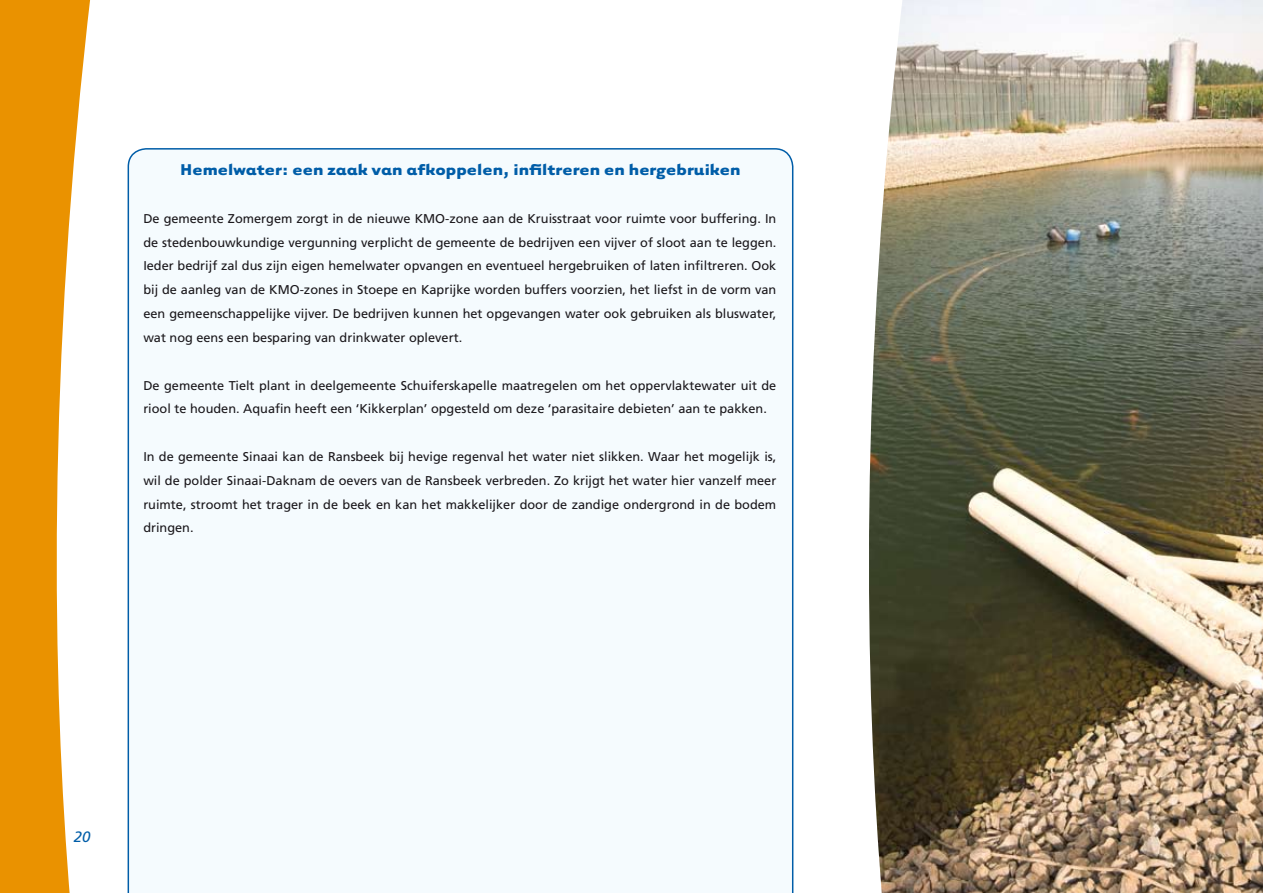
<style>
.page{position:relative;width:1263px;height:893px;background:#fff}
.page>*{position:absolute;margin:0;border:0;box-sizing:border-box;transform-origin:0 0}
.t1{font:700 18px "Tarzana Wide";color:#005da8}
.t2{font:italic 15px "Frutiger LT Std";color:#005da8}
.t3{font:12.75px/23.9px "Frutiger LT Std";color:#1a171b;text-align:justify}
</style>
<div class="page">
<svg style="left:0;top:0;width:90px;height:893px;fill:#ea9200"></svg>
<div style="left:128px;top:148px;width:665px;height:745px;background:#f5fbfe"></div>
<img style="left:904px;top:0;width:359px;height:893px">
<svg style="left:869px;top:0;width:35px;height:893px"></svg>
<h1 class="t1" style="left:180px;top:158px;width:562px">Hemelwater: een zaak van afkoppelen, infiltreren en hergebruiken</h1>
<p class="t3" style="left:143px;top:207px;width:634px">De gemeente Zomergem zorgt in de nieuwe KMO-zone aan de Kruisstraat voor ruimte voor buffering. In de stedenbouwkundige vergunning verplicht de gemeente de bedrijven een vijver of sloot aan te leggen.<br>Ieder bedrijf zal dus zijn eigen hemelwater opvangen en eventueel hergebruiken of laten infiltreren. Ook bij de aanleg van de KMO-zones in Stoepe en Kaprijke worden buffers voorzien, het liefst in de vorm van een gemeenschappelijke vijver. De bedrijven kunnen het opgevangen water ook gebruiken als bluswater, wat nog eens een besparing van drinkwater oplevert.</p>
<p class="t3" style="left:143px;top:373px;width:634px">De gemeente Tielt plant in deelgemeente Schuiferskapelle maatregelen om het oppervlaktewater uit de riool te houden. Aquafin heeft een ‘Kikkerplan’ opgesteld om deze ‘parasitaire debieten’ aan te pakken.</p>
<p class="t3" style="left:143px;top:445px;width:634px">In de gemeente Sinaai kan de Ransbeek bij hevige regenval het water niet slikken. Waar het mogelijk is, wil de polder Sinaai-Daknam de oevers van de Ransbeek verbreden. Zo krijgt het water hier vanzelf meer ruimte, stroomt het trager in de beek en kan het makkelijker door de zandige ondergrond in de bodem dringen.</p>
<p class="t2" style="left:74px;top:828px;width:18px">20</p>
</div>
